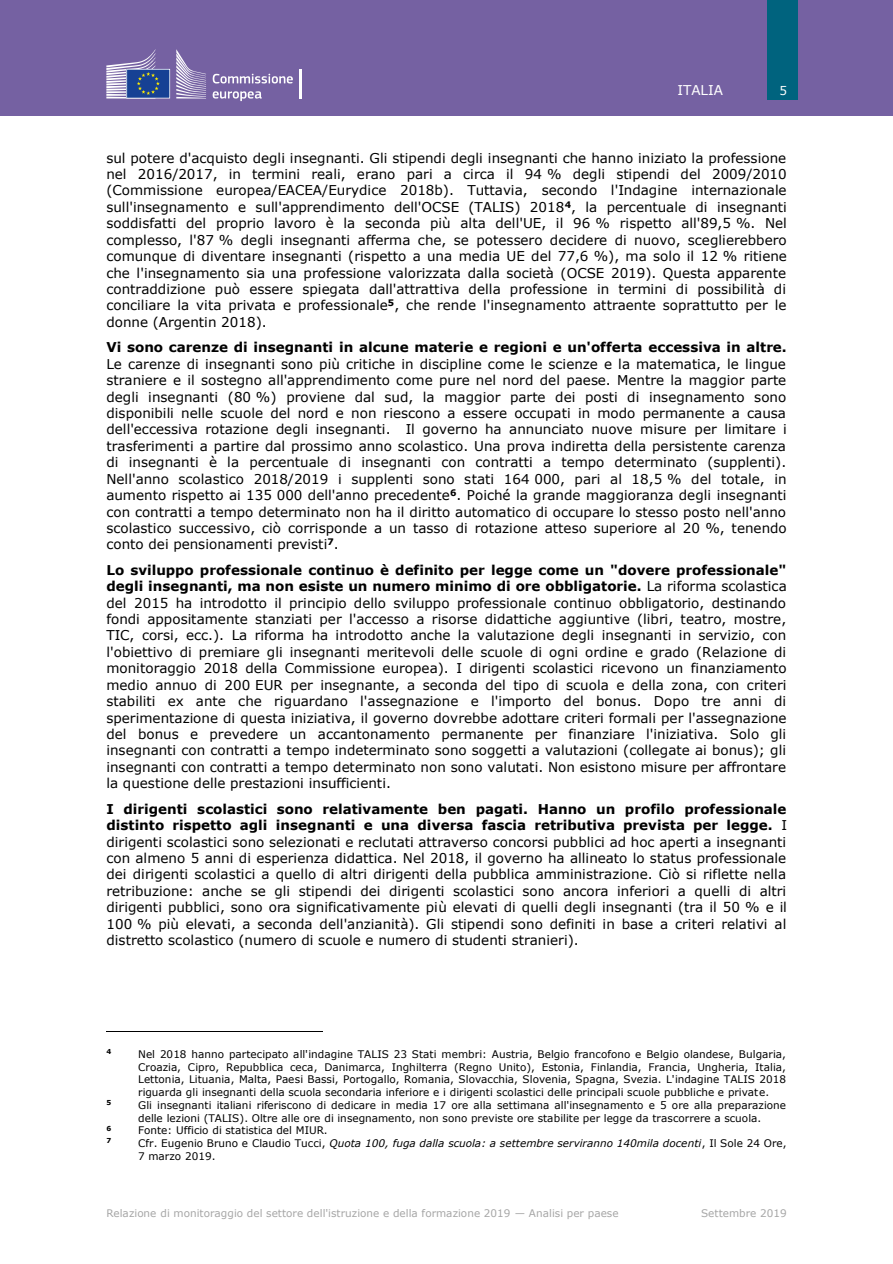
<style>
.page{position:relative;width:893px;height:1264px;background:#fff}
.page>*{position:absolute;margin:0;border:0;box-sizing:border-box;transform-origin:0 0}
.t1{font:13.5px/16.4px "Verdana";color:#000;text-align:justify}
.t2{font:13.5px "Verdana";color:#fff}
.t3{font:12px "Verdana";color:#fff}
.t4{font:10.5px/12.8px "Verdana";letter-spacing:.005em;color:#000;text-align:justify}
.t5{font:italic 10.5px/12.8px "Verdana";color:#000}
.t6{font:10.5px "Verdana";letter-spacing:.005em;color:#a6a6a6}
.t7{font:700 6.9px "Verdana";color:#000}
.s1{font-weight:700}
.s2{font-style:normal}
</style>
<div class="page">
<div style="left:0;top:0;width:893px;height:116px;background:#7561a2"></div>
<div style="left:767px;top:0;width:31px;height:99px;background:#00637e"></div>
<svg style="left:213px;top:74px;width:80px;height:9px"></svg>
<svg style="left:213px;top:91px;width:49px;height:10px"></svg>
<hr style="left:299px;top:69px;width:3px;height:29px;background:#fff">
<svg style="left:176px;top:49px;width:30px;height:49px"></svg>
<svg style="left:106px;top:49px;width:64px;height:49px"></svg>
<hr style="left:106px;top:1030px;width:216px;height:1px;background:#000">
<p class="t2" style="left:677px;top:81px;width:47px">ITALIA</p>
<p class="t3" style="left:779px;top:82px;width:9px">5</p>
<p class="t1" style="left:106px;top:149px;width:682px">sul potere d'acquisto degli insegnanti. Gli stipendi degli insegnanti che hanno iniziato la professione nel 2016/2017, in termini reali, erano pari a circa il 94 % degli stipendi del 2009/2010 (Commissione europea/EACEA/Eurydice 2018b). Tuttavia, secondo l'Indagine internazionale sull'insegnamento e sull'apprendimento dell'OCSE (TALIS) 2018<sup>4</sup>, la percentuale di insegnanti soddisfatti del proprio lavoro è la seconda più alta dell'UE, il 96 % rispetto all'89,5 %. Nel complesso, l'87 % degli insegnanti afferma che, se potessero decidere di nuovo, sceglierebbero comunque di diventare insegnanti (rispetto a una media UE del 77,6 %), ma solo il 12 % ritiene che l'insegnamento sia una professione valorizzata dalla società (OCSE 2019). Questa apparente contraddizione può essere spiegata dall'attrattiva della professione in termini di possibilità di conciliare la vita privata e professionale<sup>5</sup>, che rende l'insegnamento attraente soprattutto per le donne (Argentin 2018).</p>
<p class="t1" style="left:106px;top:339px;width:682px"><span class="s1">Vi sono carenze di insegnanti in alcune materie e regioni e un'offerta eccessiva in altre.<br></span>Le carenze di insegnanti sono più critiche in discipline come le scienze e la matematica, le lingue straniere e il sostegno all'apprendimento come pure nel nord del paese. Mentre la maggior parte degli insegnanti (80 %) proviene dal sud, la maggior parte dei posti di insegnamento sono disponibili nelle scuole del nord e non riescono a essere occupati in modo permanente a causa dell'eccessiva rotazione degli insegnanti. Il governo ha annunciato nuove misure per limitare i trasferimenti a partire dal prossimo anno scolastico. Una prova indiretta della persistente carenza di insegnanti è la percentuale di insegnanti con contratti a tempo determinato (supplenti).<br>Nell'anno scolastico 2018/2019 i supplenti sono stati 164 000, pari al 18,5 % del totale, in aumento rispetto ai 135 000 dell'anno precedente<sup>6</sup>. Poiché la grande maggioranza degli insegnanti con contratti a tempo determinato non ha il diritto automatico di occupare lo stesso posto nell'anno scolastico successivo, ciò corrisponde a un tasso di rotazione atteso superiore al 20 %, tenendo conto dei pensionamenti previsti<sup>7</sup>.</p>
<p class="t1" style="left:106px;top:561px;width:682px"><span class="s1">Lo sviluppo professionale continuo è definito per legge come un "dovere professionale" degli insegnanti, ma non esiste un numero minimo di ore obbligatorie.</span> La riforma scolastica del 2015 ha introdotto il principio dello sviluppo professionale continuo obbligatorio, destinando fondi appositamente stanziati per l'accesso a risorse didattiche aggiuntive (libri, teatro, mostre, TIC, corsi, ecc.). La riforma ha introdotto anche la valutazione degli insegnanti in servizio, con l'obiettivo di premiare gli insegnanti meritevoli delle scuole di ogni ordine e grado (Relazione di monitoraggio 2018 della Commissione europea). I dirigenti scolastici ricevono un finanziamento medio annuo di 200 EUR per insegnante, a seconda del tipo di scuola e della zona, con criteri stabiliti ex ante che riguardano l'assegnazione e l'importo del bonus. Dopo tre anni di sperimentazione di questa iniziativa, il governo dovrebbe adottare criteri formali per l'assegnazione del bonus e prevedere un accantonamento permanente per finanziare l'iniziativa. Solo gli insegnanti con contratti a tempo indeterminato sono soggetti a valutazioni (collegate ai bonus); gli insegnanti con contratti a tempo determinato non sono valutati. Non esistono misure per affrontare la questione delle prestazioni insufficienti.</p>
<p class="t1" style="left:106px;top:800px;width:682px"><span class="s1">I dirigenti scolastici sono relativamente ben pagati. Hanno un profilo professionale distinto rispetto agli insegnanti e una diversa fascia retributiva prevista per legge.</span> I dirigenti scolastici sono selezionati e reclutati attraverso concorsi pubblici ad hoc aperti a insegnanti con almeno 5 anni di esperienza didattica. Nel 2018, il governo ha allineato lo status professionale dei dirigenti scolastici a quello di altri dirigenti della pubblica amministrazione. Ciò si riflette nella retribuzione: anche se gli stipendi dei dirigenti scolastici sono ancora inferiori a quelli di altri dirigenti pubblici, sono ora significativamente più elevati di quelli degli insegnanti (tra il 50 % e il 100 % più elevati, a seconda dell'anzianità). Gli stipendi sono definiti in base a criteri relativi al distretto scolastico (numero di scuole e numero di studenti stranieri).</p>
<p class="t7" style="left:106px;top:1046px;width:6px">4</p>
<p class="t4" style="left:138px;top:1046px;width:649px">Nel 2018 hanno partecipato all'indagine TALIS 23 Stati membri: Austria, Belgio francofono e Belgio olandese, Bulgaria, Croazia, Cipro, Repubblica ceca, Danimarca, Inghilterra (Regno Unito), Estonia, Finlandia, Francia, Ungheria, Italia, Lettonia, Lituania, Malta, Paesi Bassi, Portogallo, Romania, Slovacchia, Slovenia, Spagna, Svezia. L'indagine TALIS 2018 riguarda gli insegnanti della scuola secondaria inferiore e i dirigenti scolastici delle principali scuole pubbliche e private.</p>
<p class="t7" style="left:106px;top:1097px;width:6px">5</p>
<p class="t4" style="left:138px;top:1098px;width:649px">Gli insegnanti italiani riferiscono di dedicare in media 17 ore alla settimana all'insegnamento e 5 ore alla preparazione delle lezioni (TALIS). Oltre alle ore di insegnamento, non sono previste ore stabilite per legge da trascorrere a scuola.</p>
<p class="t7" style="left:106px;top:1123px;width:6px">6</p>
<p class="t4" style="left:138px;top:1123px;width:191px">Fonte: Ufficio di statistica del MIUR.</p>
<p class="t7" style="left:106px;top:1136px;width:6px">7</p>
<p class="t5" style="left:138px;top:1136px;width:650px"><span class="s2">Cfr. Eugenio Bruno e Claudio Tucci,</span> Quota 100, fuga dalla scuola: a settembre serviranno 140mila docenti<span class="s2">, Il Sole 24 Ore,<br>7 marzo 2019.</span></p>
<p class="t6" style="left:106px;top:1206px;width:514px">Relazione di monitoraggio del settore dell'istruzione e della formazione 2019 — Analisi per paese</p>
<p class="t6" style="left:701px;top:1206px;width:87px">Settembre 2019</p>
</div>
